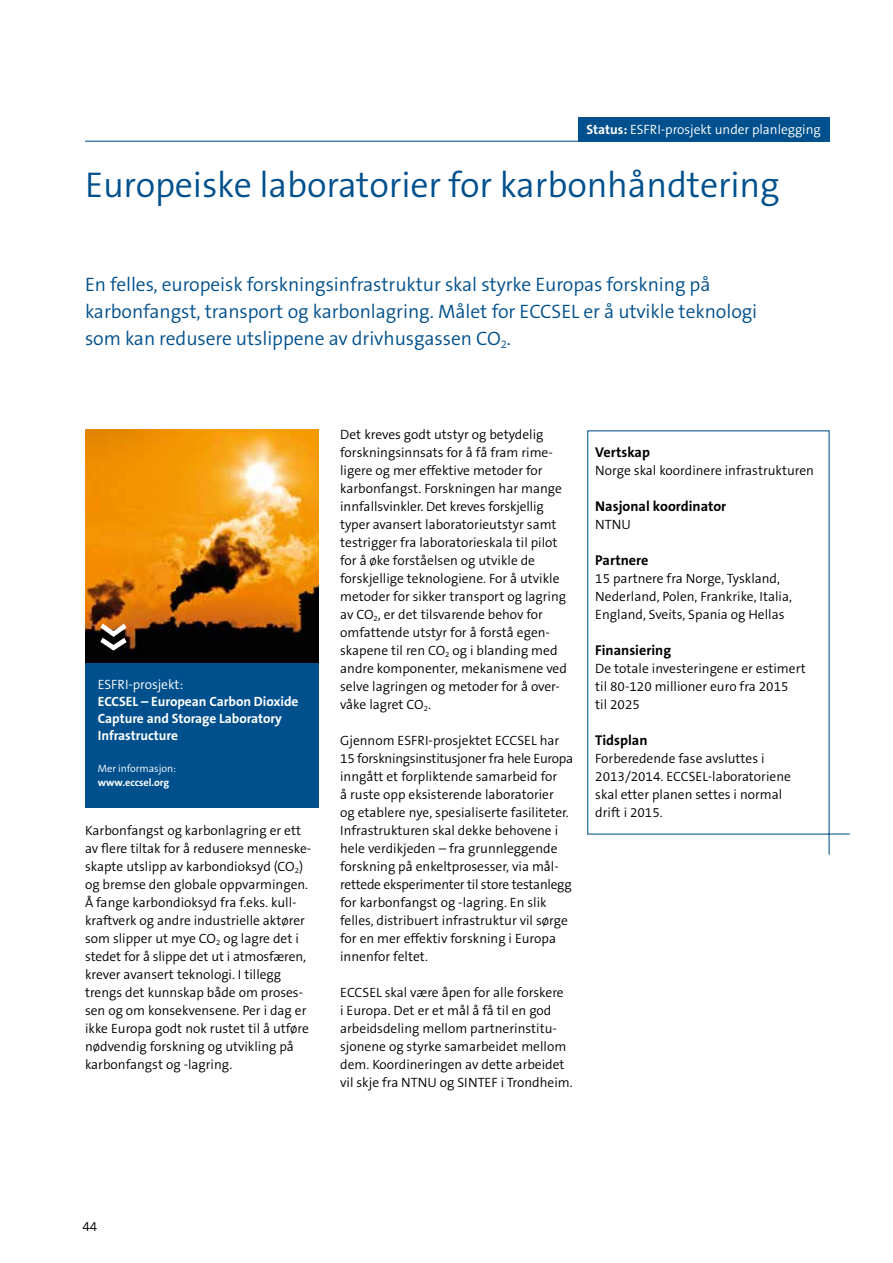
<style>
.page{position:relative;width:893px;height:1263px;background:#fff}
.page>*{position:absolute;margin:0;border:0;box-sizing:border-box;transform-origin:0 0}
.t1{font:300 36px "The Sans B4";letter-spacing:-.005em;color:#00508d}
.t2{font:300 19.5px/27px "The Sans B4";letter-spacing:-.005em;color:#00508d}
.t3{font:700 14.25px "The Sans B7";color:#000}
.t4{font:300 13.5px/18px "The Sans B4";color:#000}
.t5{font:700 13.5px/17.2px "The Sans B7";letter-spacing:-.005em;color:#fff}
.t6{font:300 13.5px "The Sans B4";letter-spacing:-.005em;color:#fff}
.t7{font:300 10.5px "The Sans B4";letter-spacing:-.005em;color:#fff}
.t8{font:700 10.5px "The Sans B7";letter-spacing:-.005em;color:#fff}
.s1{font-family:"The Sans B7";font-weight:700}
</style>
<div class="page">
<img style="left:85px;top:429px;width:234px;height:234px">
<div style="left:85px;top:663px;width:234px;height:145px;background:#00508d"></div>
<svg style="left:829px;top:833px;width:21px;height:22px"></svg>
<div style="left:578px;top:118px;width:251px;height:24px;background:#00508d"></div>
<hr style="left:85px;top:141px;width:744px;height:1px;background:#00508d">
<svg style="left:100px;top:623px;width:27px;height:28px"></svg>
<p class="t6" style="left:587px;top:122px;width:236px"><span class="s1">Status:</span> ESFRI-prosjekt under planlegging</p>
<h1 class="t1" style="left:85px;top:166px;width:696px">Europeiske laboratorier for karbonhåndtering</h1>
<h2 class="t2" style="left:85px;top:272px;width:674px">En felles, europeisk forskningsinfrastruktur skal styrke Europas forskning på karbonfangst, transport og karbonlagring. Målet for ECCSEL er å utvikle teknologi som kan redusere utslippene av drivhusgassen CO<sub>2</sub>.</h2>
<p class="t6" style="left:98px;top:677px;width:87px">ESFRI-prosjekt:</p>
<p class="t5" style="left:98px;top:693px;width:202px">ECCSEL – European Carbon Dioxide<br>Capture and Storage Laboratory<br>Infrastructure</p>
<p class="t7" style="left:98px;top:763px;width:80px">Mer informasjon:</p>
<p class="t8" style="left:98px;top:777px;width:73px">www.eccsel.org</p>
<p class="t4" style="left:85px;top:821px;width:228px">Karbonfangst og karbonlagring er ett av flere tiltak for å redusere menneske&shy;skapte utslipp av karbondioksyd (CO<sub>2</sub>) og bremse den globale oppvarmingen.<br>Å fange karbondioksyd fra f.eks. kull&shy;kraftverk og andre industrielle aktører som slipper ut mye CO<sub>2</sub> og lagre det i stedet for å slippe det ut i atmosfæren, krever avansert teknologi. I tillegg trengs det kunnskap både om proses&shy;sen og om konsekvensene. Per i dag er ikke Europa godt nok rustet til å utføre nødvendig forskning og utvikling på karbonfangst og -lagring.</p>
<p class="t4" style="left:340px;top:425px;width:228px">Det kreves godt utstyr og betydelig forskningsinnsats for å få fram rime&shy;ligere og mer effektive metoder for karbonfangst. Forskningen har mange innfallsvinkler. Det kreves forskjellig typer avansert laboratorieutstyr samt testrigger fra laboratorieskala til pilot for å øke forståelsen og utvikle de forskjellige teknologiene. For å utvikle metoder for sikker transport og lagring av CO<sub>2</sub>, er det tilsvarende behov for omfattende utstyr for å forstå egen&shy;skapene til ren CO<sub>2</sub> og i blanding med andre komponenter, mekanismene ved selve lagringen og metoder for å over&shy;våke lagret CO<sub>2</sub>.</p>
<p class="t4" style="left:340px;top:731px;width:235px">Gjennom ESFRI-prosjektet ECCSEL har 15 forskningsinstitusjoner fra hele Europa inngått et forpliktende samarbeid for<br>å ruste opp eksisterende laboratorier<br>og etablere nye, spesialiserte fasiliteter.<br>Infrastrukturen skal dekke behovene i hele verdikjeden – fra grunnleggende forskning på enkeltprosesser, via mål&shy;rettede eksperimenter til store testanlegg for karbonfangst og -lagring. En slik felles, distribuert infrastruktur vil sørge for en mer effektiv forskning i Europa innenfor feltet.</p>
<p class="t4" style="left:340px;top:983px;width:234px">ECCSEL skal være åpen for alle forskere<br>i Europa. Det er et mål å få til en god arbeidsdeling mellom partnerinstitu&shy;sjonene og styrke samarbeidet mellom dem. Koordineringen av dette arbeidet vil skje fra NTNU og SINTEF i Trondheim.</p>
<p class="t3" style="left:595px;top:444px;width:56px">Vertskap</p>
<p class="t4" style="left:595px;top:461px;width:220px">Norge skal koordinere infrastrukturen</p>
<p class="t3" style="left:595px;top:498px;width:132px">Nasjonal koordinator</p>
<p class="t4" style="left:595px;top:515px;width:37px">NTNU</p>
<p class="t3" style="left:595px;top:552px;width:55px">Partnere</p>
<p class="t4" style="left:595px;top:569px;width:198px">15 partnere fra Norge, Tyskland,<br>Nederland, Polen, Frankrike, Italia,<br>England, Sveits, Spania og Hellas</p>
<p class="t3" style="left:595px;top:642px;width:77px">Finansiering</p>
<p class="t4" style="left:595px;top:659px;width:212px">De totale investeringene er estimert til 80-120 millioner euro fra 2015<br>til 2025</p>
<p class="t3" style="left:595px;top:732px;width:54px">Tidsplan</p>
<p class="t4" style="left:595px;top:749px;width:197px">Forberedende fase avsluttes i<br>2013/2014. ECCSEL-laboratoriene skal etter planen settes i normal drift i 2015.</p>
<p class="t4" style="left:82px;top:1217px;width:16px">44</p>
</div>
